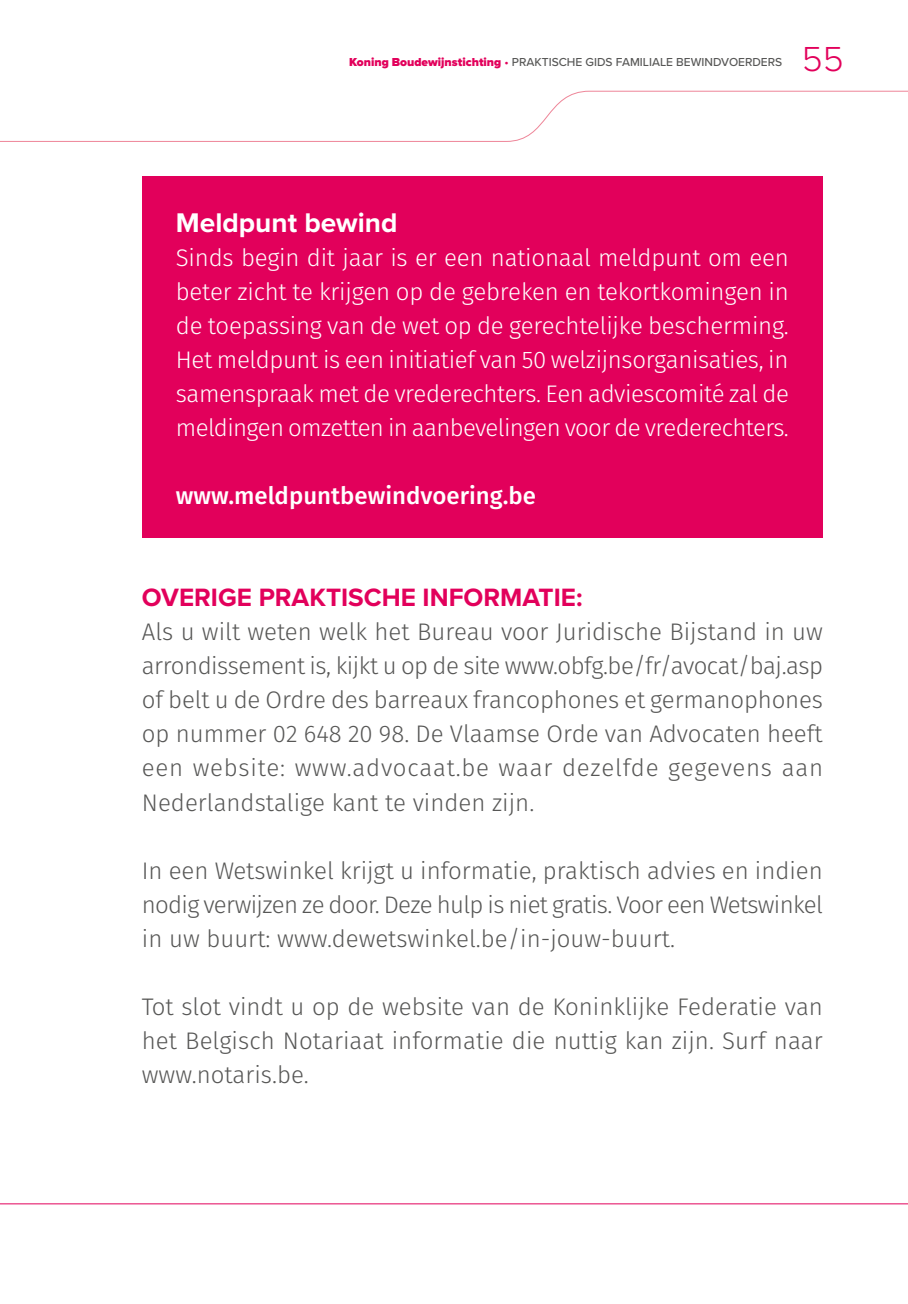
<style>
.page{position:relative;width:908px;height:1304px;background:#fff}
.page>*{position:absolute;margin:0;border:0;box-sizing:border-box;transform-origin:0 0}
.t1{font:300 36px "Proxima Nova";color:#e2005b}
.t2{font:700 28px "Proxima Nova";color:#fff}
.t3{font:700 26px "Proxima Nova";color:#e2005b}
.t4{font:300 24px/34px "Fira Sans";color:#575756;text-align:justify}
.t5{font:300 24px/34px "Fira Sans";letter-spacing:-.025em;color:#fff;text-align:justify}
.t6{font:500 24px "Fira Sans";color:#fff}
.t7{font:500 12px "Proxima Nova";color:#575756}
.s1{font-weight:900;color:#e2005b}
.s2{color:#e2005b}
</style>
<div class="page">
<svg style="left:0;top:1203px;width:907px;height:2px;background:#f07fac"></svg>
<svg style="left:0;top:90px;width:907px;height:52px"></svg>
<div style="left:142px;top:176px;width:680px;height:91px;background:#e2005b"></div>
<div style="left:142px;top:214px;width:680px;height:256px;background:#e2005b"></div>
<div style="left:142px;top:452px;width:680px;height:86px;background:#e2005b"></div>
<p class="t7" style="left:349px;top:53px;width:434px"><span class="s1">Koning Boudewijnstichting</span> <span class="s2">•</span> PRAKTISCHE GIDS FAMILIALE BEWINDVOERDERS</p>
<h1 class="t1" style="left:801px;top:32px;width:43px">55</h1>
<p class="t2" style="left:176px;top:202px;width:223px">Meldpunt bewind</p>
<p class="t5" style="left:176px;top:241px;width:614px">Sinds begin dit jaar is er een nationaal meldpunt om een beter zicht te krijgen op de gebreken en tekortkomingen in de toepassing van de wet op de gerechtelijke bescherming.<br>Het meldpunt is een initiatief van 50 welzijnsorganisaties, in samenspraak met de vrederechters. Een adviescomité zal de meldingen omzetten in aanbevelingen voor de vrederechters.</p>
<p class="t6" style="left:176px;top:477px;width:361px">www.meldpuntbewindvoering.be</p>
<p class="t3" style="left:142px;top:578px;width:442px">OVERIGE PRAKTISCHE INFORMATIE:</p>
<p class="t4" style="left:142px;top:615px;width:682px">Als u wilt weten welk het Bureau voor Juridische Bijstand in uw arrondissement is, kijkt u op de site www.obfg.be/fr/avocat/baj.asp of belt u de Ordre des barreaux francophones et germanophones op nummer 02 648 20 98. De Vlaamse Orde van Advocaten heeft een website: www.advocaat.be waar dezelfde gegevens aan Nederlandstalige kant te vinden zijn.</p>
<p class="t4" style="left:142px;top:853px;width:682px">In een Wetswinkel krijgt u informatie, praktisch advies en indien nodig verwijzen ze door. Deze hulp is niet gratis. Voor een Wetswinkel in uw buurt: www.dewetswinkel.be/in-jouw-buurt.</p>
<p class="t4" style="left:142px;top:989px;width:682px">Tot slot vindt u op de website van de Koninklijke Federatie van het Belgisch Notariaat informatie die nuttig kan zijn. Surf naar www.notaris.be.</p>
</div>
